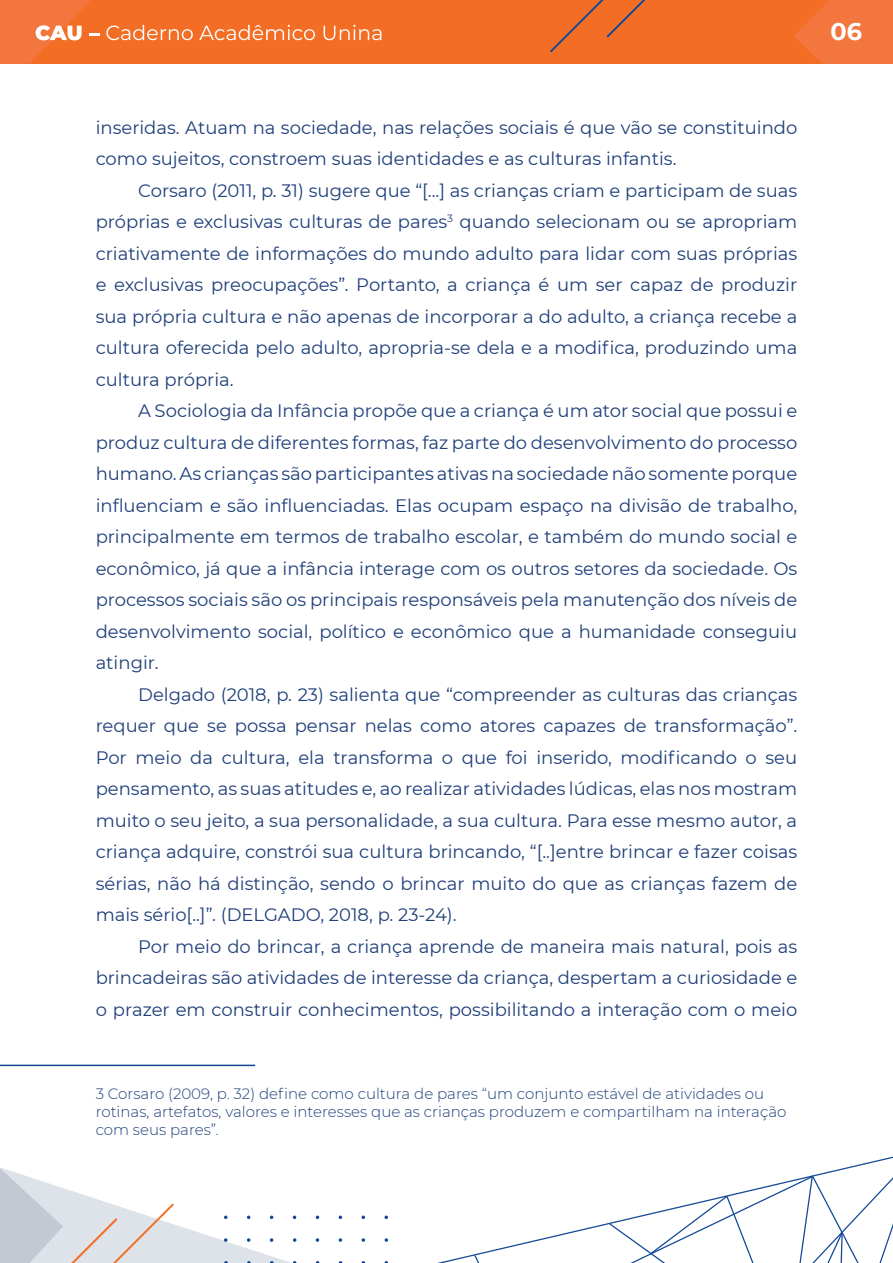
<style>
.page{position:relative;width:893px;height:1263px;background:#fff}
.page>*{position:absolute;margin:0;border:0;box-sizing:border-box;transform-origin:0 0}
.t1{font:700 24px "Montserrat";color:#fff}
.t2{font:18px/31.5px "Montserrat";color:#1f3f79;text-align:justify}
.t3{font:300 15px/18px "Montserrat";color:#1f3f79}
</style>
<div class="page">
<div style="left:0;top:0;width:893px;height:64px;background:#f36e24"></div>
<svg style="left:794px;top:0;width:99px;height:64px"></svg>
<svg style="left:0;top:0;width:99px;height:64px"></svg>
<svg style="left:106px;top:25px;width:87px;height:15px"></svg>
<svg style="left:199px;top:25px;width:116px;height:15px"></svg>
<svg style="left:324px;top:25px;width:57px;height:15px"></svg>
<svg style="left:550px;top:0;width:96px;height:52px"></svg>
<svg style="left:437px;top:1156px;width:456px;height:107px"></svg>
<svg style="left:474px;top:1255px;width:5px;height:8px"></svg>
<svg style="left:609px;top:1175px;width:284px;height:88px"></svg>
<svg style="left:316px;top:1215px;width:3px;height:4px"></svg>
<svg style="left:339px;top:1215px;width:3px;height:4px"></svg>
<svg style="left:362px;top:1215px;width:3px;height:4px"></svg>
<svg style="left:384px;top:1215px;width:4px;height:4px"></svg>
<svg style="left:316px;top:1238px;width:3px;height:4px"></svg>
<svg style="left:339px;top:1238px;width:3px;height:4px"></svg>
<svg style="left:362px;top:1238px;width:3px;height:4px"></svg>
<svg style="left:385px;top:1238px;width:3px;height:4px"></svg>
<svg style="left:0;top:1167px;width:296px;height:96px"></svg>
<hr style="left:0;top:1065px;width:255px;height:1px;background:#134996">
<p class="t2" style="left:96px;top:111px;width:703px">inseridas. Atuam na sociedade, nas relações sociais é que vão se constituindo como sujeitos, constroem suas identidades e as culturas infantis.</p>
<p class="t2" style="left:96px;top:174px;width:703px;text-indent:43px">Corsaro (2011, p. 31) sugere que “[...] as crianças criam e participam de suas próprias e exclusivas culturas de pares<sup>3</sup> quando selecionam ou se apropriam criativamente de informações do mundo adulto para lidar com suas próprias e exclusivas preocupações”. Portanto, a criança é um ser capaz de produzir sua própria cultura e não apenas de incorporar a do adulto, a criança recebe a cultura oferecida pelo adulto, apropria-se dela e a modifica, produzindo uma cultura própria.</p>
<p class="t2" style="left:96px;top:394px;width:703px;text-indent:43px">A Sociologia da Infância propõe que a criança é um ator social que possui e produz cultura de diferentes formas, faz parte do desenvolvimento do processo humano. As crianças são participantes ativas na sociedade não somente porque influenciam e são influenciadas. Elas ocupam espaço na divisão de trabalho, principalmente em termos de trabalho escolar, e também do mundo social e econômico, já que a infância interage com os outros setores da sociedade. Os processos sociais são os principais responsáveis pela manutenção dos níveis de desenvolvimento social, político e econômico que a humanidade conseguiu atingir.</p>
<p class="t2" style="left:96px;top:678px;width:703px;text-indent:43px">Delgado (2018, p. 23) salienta que “compreender as culturas das crianças requer que se possa pensar nelas como atores capazes de transformação”.<br>Por meio da cultura, ela transforma o que foi inserido, modificando o seu pensamento, as suas atitudes e, ao realizar atividades lúdicas, elas nos mostram muito o seu jeito, a sua personalidade, a sua cultura. Para esse mesmo autor, a criança adquire, constrói sua cultura brincando, “[..]entre brincar e fazer coisas sérias, não há distinção, sendo o brincar muito do que as crianças fazem de mais sério[..]”. (DELGADO, 2018, p. 23-24).</p>
<p class="t2" style="left:96px;top:930px;width:703px;text-indent:43px">Por meio do brincar, a criança aprende de maneira mais natural, pois as brincadeiras são atividades de interesse da criança, despertam a curiosidade e o prazer em construir conhecimentos, possibilitando a interação com o meio</p>
<p class="t3" style="left:96px;top:1084px;width:692px">3 Corsaro (2009, p. 32) define como cultura de pares “um conjunto estável de atividades ou rotinas, artefatos, valores e interesses que as crianças produzem e compartilham na interação com seus pares”.</p>
<h1 class="t1" style="left:830px;top:14px;width:33px">06</h1>
</div>
